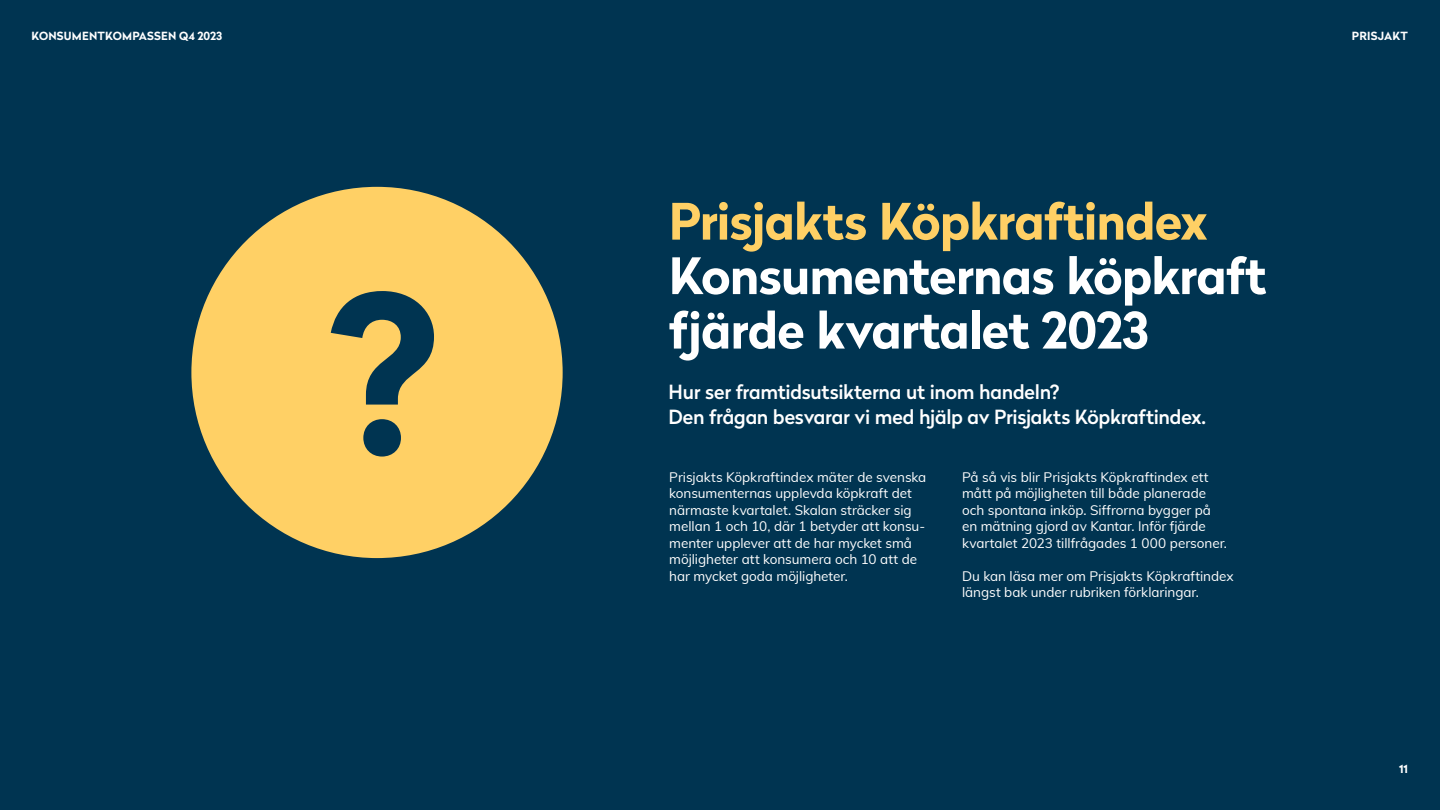
<style>
.page{position:relative;width:1440px;height:810px;background:#003451}
.page>*{position:absolute;margin:0;border:0;box-sizing:border-box;transform-origin:0 0}
.Stora_rubriker{font:700 217.5px "Radikal";color:#003451}
.Stora_rubriker-2{font:700 50.03px/54.4px "Radikal";letter-spacing:-.02em;color:#fff}
.Stora_rubriker-3{font:700 50.03px "Radikal";letter-spacing:-.02em;color:#ffd065}
.Mellanrubrik{font:500 19.5px "Radikal";letter-spacing:-.015em;color:#fff}
.Brödtext{font:13.5px/16.5px "Muli";letter-spacing:-.005em;color:#fff}
.t1{font:700 11.25px "Radikal";letter-spacing:.02em;color:#fff}
</style>
<div class="page">
<div style="left:191px;top:187px;width:372px;height:371px;background:#ffd065;border-radius:50%"></div>
<p class="t1" style="left:31px;top:28px;width:192px">KONSUMENTKOMPASSEN Q4 2023</p>
<p class="t1" style="left:1352px;top:28px;width:58px">PRISJAKT</p>
<p class="Stora_rubriker" style="left:327px;top:215px;width:116px">?</p>
<p class="Stora_rubriker-3" style="left:669px;top:185px;width:540px">Prisjakts Köpkraftindex</p>
<p class="Stora_rubriker-2" style="left:669px;top:248px;width:599px">Konsumenternas köpkraft fjärde kvartalet 2023</p>
<p class="Mellanrubrik" style="left:669px;top:378px;width:393px">Hur ser framtidsutsikterna ut inom handeln?</p>
<p class="Mellanrubrik" style="left:669px;top:402px;width:539px">Den frågan besvarar vi med hjälp av Prisjakts Köpkraftindex.</p>
<p class="Brödtext" style="left:669px;top:468px;width:259px">Prisjakts Köpkraftindex mäter de svenska konsumenternas upplevda köpkraft det närmaste kvartalet. Skalan sträcker sig mellan 1 och 10, där 1 betyder att konsu&shy;menter upplever att de har mycket små möjligheter att konsumera och 10 att de har mycket goda möjligheter.</p>
<p class="Brödtext" style="left:962px;top:468px;width:248px">På så vis blir Prisjakts Köpkraftindex ett</p>
<p class="Brödtext" style="left:962px;top:485px;width:246px">mått på möjligheten till både planerade</p>
<p class="Brödtext" style="left:962px;top:501px;width:251px">och spontana inköp. Siffrorna bygger på</p>
<p class="Brödtext" style="left:962px;top:518px;width:266px">en mätning gjord av Kantar. Inför fjärde kvartalet 2023 tillfrågades 1 000 personer.</p>
<p class="Brödtext" style="left:962px;top:567px;width:273px">Du kan läsa mer om Prisjakts Köpkraftindex längst bak under rubriken förklaringar.</p>
<p class="t1" style="left:1399px;top:761px;width:10px">11</p>
</div>
